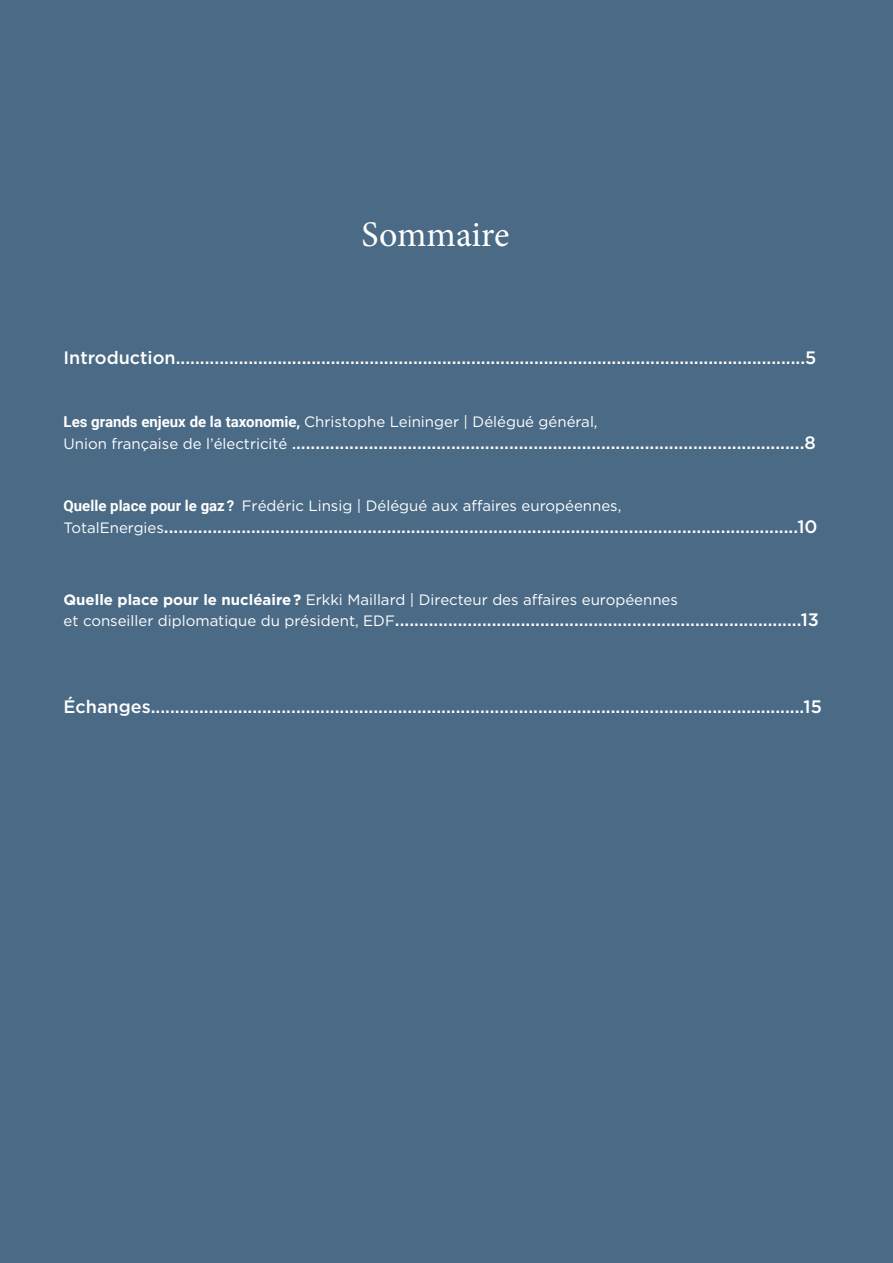
<style>
.page{position:relative;width:893px;height:1263px;background:#4a6a86}
.page>*{position:absolute;margin:0;border:0;box-sizing:border-box;transform-origin:0 0}
.t1{font:36px "Minion Pro";letter-spacing:-.005em;color:#fff}
.t2{font:500 18px "Gotham";color:#fff}
.t3{font:15px "Gotham";color:#fff}
.s1{font-family:"Roboto";font-weight:700}
.s2{font-weight:400;font-size:15px}
.s3{font-size:15px;color:#fbfdfa}
.s4{color:#fbfdfa}
.s5{font-weight:700}
</style>
<div class="page">
<h1 class="t1" style="left:362px;top:211px;width:149px">Sommaire</h1>
<p class="t2" style="left:64px;top:348px;width:754px">Introduction..................................................................................................................................5</p>
<p class="t3" style="left:64px;top:413px;width:536px"><span class="s1">Les grands enjeux de la taxonomie,</span> Christophe Leininger | Délégué général,</p>
<p class="t2" style="left:64px;top:432px;width:754px"><span class="s2">Union française de l’électricité</span> <span class="s3">.</span><span class="s4">.</span>........................................................................................................8</p>
<p class="t3" style="left:64px;top:498px;width:559px"><span class="s1">Quelle place pour le gaz ?</span> Frédéric Linsig | Délégué aux affaires européennes,</p>
<p class="t2" style="left:64px;top:516px;width:755px"><span class="s2">TotalEnergies</span>...................................................................................................................................10</p>
<p class="t3" style="left:64px;top:591px;width:616px"><span class="s5">Quelle place pour le nucléaire?</span> Erkki Maillard | Directeur des affaires européennes</p>
<p class="t2" style="left:64px;top:609px;width:757px"><span class="s2">et conseiller diplomatique du président, EDF</span>....................................................................................13</p>
<p class="t2" style="left:64px;top:696px;width:760px">Échanges.......................................................................................................................................15</p>
</div>
